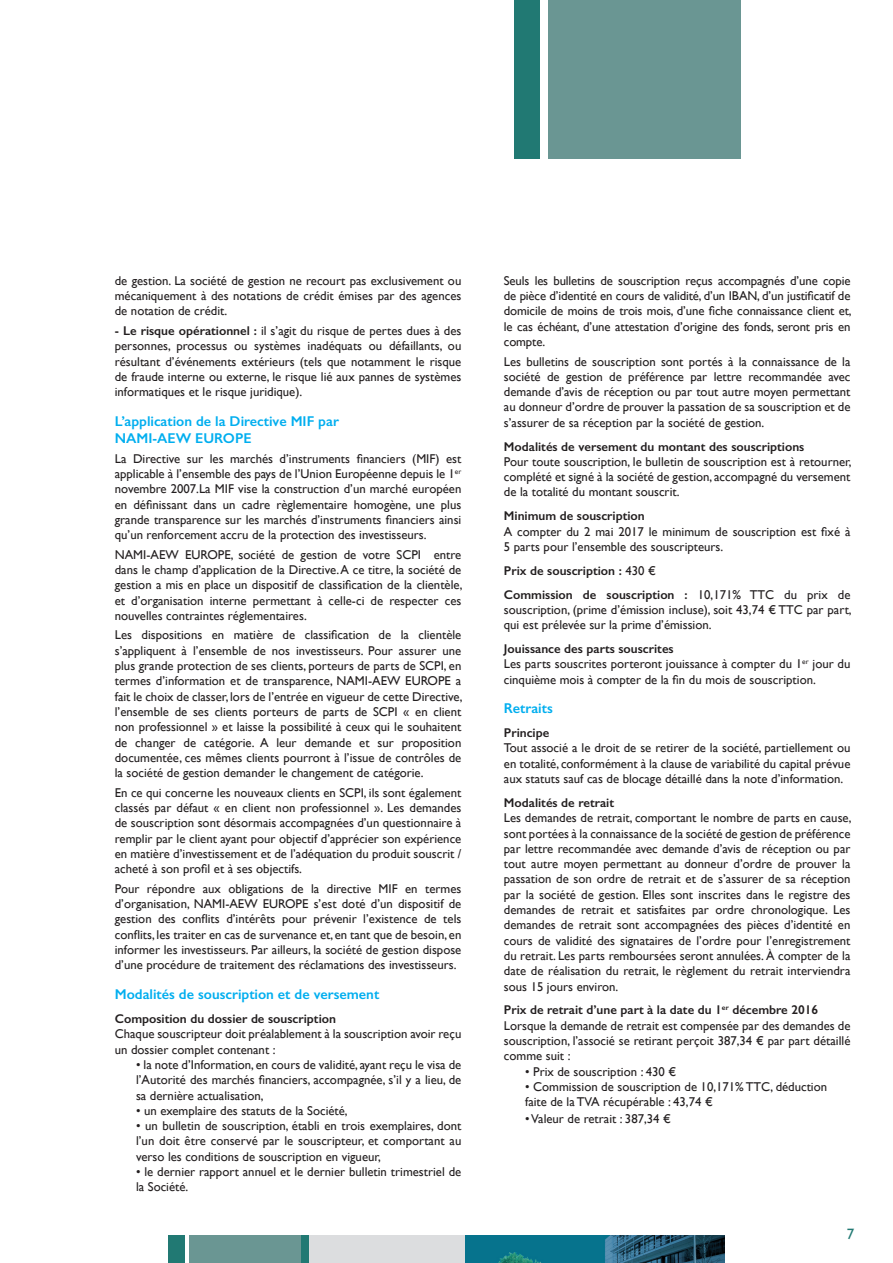
<style>
.page{position:relative;width:893px;height:1263px;background:#fff}
.page>*{position:absolute;margin:0;border:0;box-sizing:border-box;transform-origin:0 0}
.t1{font:15px "Gill Sans";color:#217973}
.t2{font:600 14.25px/17.1px "Gill Sans";color:#00aeef}
.t3{font:12.75px/15.3px "Gill Sans";color:#231f20;text-align:justify}
.t4{font:600 12.75px/23.9px "Gill Sans";color:#231f20}
.s1{font-weight:600}
.s2{font-weight:400}
</style>
<div class="page">
<div style="left:168px;top:1235px;width:16px;height:28px;background:#217973"></div>
<div style="left:301px;top:1235px;width:9px;height:28px;background:#217973"></div>
<div style="left:190px;top:1235px;width:111px;height:28px;background:#6a9693"></div>
<div style="left:310px;top:1235px;width:163px;height:28px;background:#dcdddf"></div>
<img style="left:466px;top:1235px;width:259px;height:28px">
<div style="left:514px;top:0;width:26px;height:158px;background:#217973"></div>
<div style="left:549px;top:0;width:192px;height:158px;background:#6a9693"></div>
<p class="t3" style="left:115px;top:273px;width:348px">de gestion. La société de gestion ne recourt pas exclusivement ou mécaniquement à des notations de crédit émises par des agences de notation de crédit.</p>
<p class="t3" style="left:115px;top:323px;width:348px"><span class="s1">- Le risque opérationnel :</span> il s’agit du risque de pertes dues à des personnes, processus ou systèmes inadéquats ou défaillants, ou résultant d’événements extérieurs (tels que notamment le risque de fraude interne ou externe, le risque lié aux pannes de systèmes informatiques et le risque juridique).</p>
<p class="t2" style="left:115px;top:412px;width:226px">L’application de la Directive MIF par<br>NAMI-AEW EUROPE</p>
<p class="t3" style="left:115px;top:451px;width:348px">La Directive sur les marchés d’instruments financiers (MIF) est applicable à l’ensemble des pays de l’Union Européenne depuis le 1<sup>er </sup>novembre 2007.La MIF vise la construction d’un marché européen en définissant dans un cadre règlementaire homogène, une plus grande transparence sur les marchés d’instruments financiers ainsi qu’un renforcement accru de la protection des investisseurs.</p>
<p class="t3" style="left:115px;top:547px;width:349px">NAMI-AEW EUROPE, société de gestion de votre SCPI entre dans le champ d’application de la Directive. A ce titre, la société de gestion a mis en place un dispositif de classification de la clientèle, et d’organisation interne permettant à celle-ci de respecter ces nouvelles contraintes réglementaires.</p>
<p class="t3" style="left:115px;top:627px;width:349px">Les dispositions en matière de classification de la clientèle s’appliquent à l’ensemble de nos investisseurs. Pour assurer une plus grande protection de ses clients, porteurs de parts de SCPI, en termes d’information et de transparence, NAMI-AEW EUROPE a fait le choix de classer, lors de l’entrée en vigueur de cette Directive, l’ensemble de ses clients porteurs de parts de SCPI « en client non professionnel » et laisse la possibilité à ceux qui le souhaitent de changer de catégorie. A leur demande et sur proposition documentée, ces mêmes clients pourront à l’issue de contrôles de la société de gestion demander le changement de catégorie.</p>
<p class="t3" style="left:115px;top:785px;width:348px">En ce qui concerne les nouveaux clients en SCPI, ils sont également classés par défaut « en client non professionnel ». Les demandes de souscription sont désormais accompagnées d’un questionnaire à remplir par le client ayant pour objectif d’apprécier son expérience en matière d’investissement et de l’adéquation du produit souscrit / acheté à son profil et à ses objectifs.</p>
<p class="t3" style="left:115px;top:881px;width:348px">Pour répondre aux obligations de la directive MIF en termes d’organisation, NAMI-AEW EUROPE s’est doté d’un dispositif de gestion des conflits d’intérêts pour prévenir l’existence de tels conflits, les traiter en cas de survenance et, en tant que de besoin, en informer les investisseurs. Par ailleurs, la société de gestion dispose d’une procédure de traitement des réclamations des investisseurs.</p>
<p class="t2" style="left:115px;top:986px;width:266px">Modalités de souscription et de versement</p>
<p class="t4" style="left:115px;top:1007px;width:223px">Composition du dossier de souscription</p>
<p class="t3" style="left:115px;top:1026px;width:348px">Chaque souscripteur doit préalablement à la souscription avoir reçu un dossier complet contenant :</p>
<p class="t3" style="left:136px;top:1057px;width:327px">• la note d’Information, en cours de validité, ayant reçu le visa de l’Autorité des marchés financiers, accompagnée, s’il y a lieu, de sa dernière actualisation,</p>
<p class="t3" style="left:136px;top:1103px;width:213px">• un exemplaire des statuts de la Société,</p>
<p class="t3" style="left:136px;top:1118px;width:327px">• un bulletin de souscription, établi en trois exemplaires, dont l’un doit être conservé par le souscripteur, et comportant au verso les conditions de souscription en vigueur,</p>
<p class="t3" style="left:136px;top:1164px;width:327px">• le dernier rapport annuel et le dernier bulletin trimestriel de la Société.</p>
<p class="t3" style="left:504px;top:273px;width:349px">Seuls les bulletins de souscription reçus accompagnés d’une copie de pièce d’identité en cours de validité, d’un IBAN, d’un justificatif de domicile de moins de trois mois, d’une fiche connaissance client et, le cas échéant, d’une attestation d’origine des fonds, seront pris en compte.</p>
<p class="t3" style="left:504px;top:353px;width:348px">Les bulletins de souscription sont portés à la connaissance de la société de gestion de préférence par lettre recommandée avec demande d’avis de réception ou par tout autre moyen permettant au donneur d’ordre de prouver la passation de sa souscription et de s’assurer de sa réception par la société de gestion.</p>
<p class="t4" style="left:504px;top:434px;width:302px">Modalités de versement du montant des souscriptions</p>
<p class="t3" style="left:504px;top:454px;width:349px">Pour toute souscription, le bulletin de souscription est à retourner, complété et signé à la société de gestion, accompagné du versement de la totalité du montant souscrit.</p>
<p class="t4" style="left:504px;top:504px;width:142px">Minimum de souscription</p>
<p class="t3" style="left:504px;top:523px;width:348px">A compter du 2 mai 2017 le minimum de souscription est fixé à<br>5 parts pour l’ensemble des souscripteurs.</p>
<p class="t4" style="left:504px;top:558px;width:348px">Prix de souscription : <span class="s2">430 €<br></span>Commission de souscription : <span class="s2">10,171% TTC du prix de</span></p>
<p class="t3" style="left:504px;top:602px;width:349px">souscription, (prime d’émission incluse), soit 43,74 € TTC par part, qui est prélevée sur la prime d’émission.</p>
<p class="t3" style="left:504px;top:641px;width:348px;text-align:left"><span class="s1">Jouissance des parts souscrites<br></span>Les parts souscrites porteront jouissance à compter du 1<sup>er</sup> jour du cinquième mois à compter de la fin du mois de souscription.</p>
<p class="t2" style="left:504px;top:700px;width:50px">Retraits</p>
<p class="t4" style="left:504px;top:721px;width:47px">Principe</p>
<p class="t3" style="left:504px;top:740px;width:348px">Tout associé a le droit de se retirer de la société, partiellement ou en totalité, conformément à la clause de variabilité du capital prévue aux statuts sauf cas de blocage détaillé dans la note d’information.</p>
<p class="t4" style="left:504px;top:790px;width:112px">Modalités de retrait</p>
<p class="t3" style="left:504px;top:810px;width:349px">Les demandes de retrait, comportant le nombre de parts en cause, sont portées à la connaissance de la société de gestion de préférence par lettre recommandée avec demande d’avis de réception ou par tout autre moyen permettant au donneur d’ordre de prouver la passation de son ordre de retrait et de s’assurer de sa réception par la société de gestion. Elles sont inscrites dans le registre des demandes de retrait et satisfaites par ordre chronologique. Les demandes de retrait sont accompagnées des pièces d’identité en cours de validité des signataires de l’ordre pour l’enregistrement du retrait. Les parts remboursées seront annulées. À compter de la date de réalisation du retrait, le règlement du retrait interviendra sous 15 jours environ.</p>
<p class="t3" style="left:504px;top:1002px;width:348px;text-align:left"><span class="s1">Prix de retrait d’une part à la date du 1</span><sup>er</sup> <span class="s1">décembre 2016<br></span>Lorsque la demande de retrait est compensée par des demandes de souscription, l’associé se retirant perçoit 387,34 € par part détaillé comme suit :</p>
<p class="t3" style="left:525px;top:1063px;width:152px">• Prix de souscription : 430 €</p>
<p class="t3" style="left:525px;top:1079px;width:304px">• Commission de souscription de 10,171% TTC, déduction faite de la TVA récupérable : 43,74 €</p>
<p class="t3" style="left:525px;top:1111px;width:147px">• Valeur de retrait : 387,34 €</p>
<p class="t1" style="left:847px;top:1225px;width:9px">7</p>
</div>
